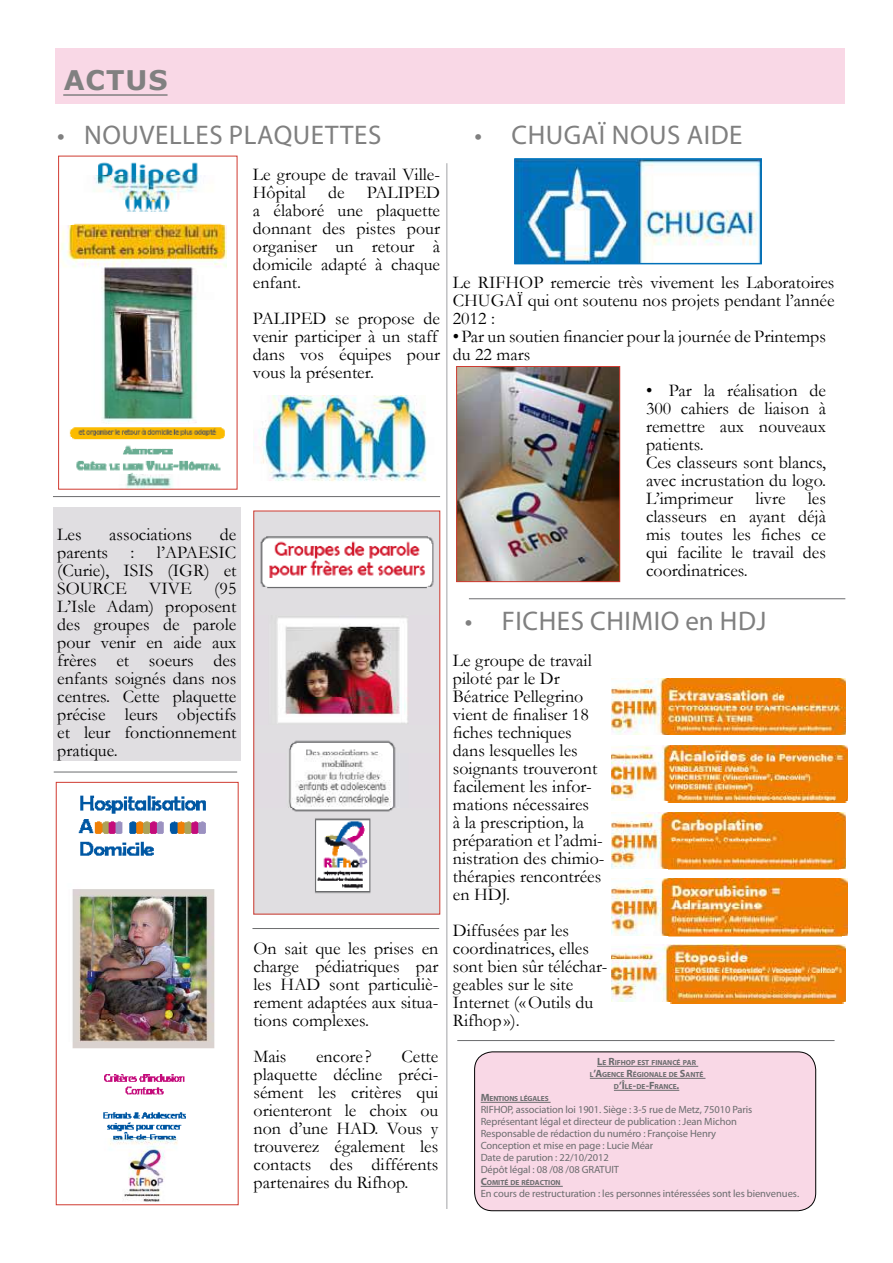
<style>
.page{position:relative;width:893px;height:1263px;background:#fff}
.page>*{position:absolute;margin:0;border:0;box-sizing:border-box;transform-origin:0 0}
.t1{font:27px "Myriad Pro";letter-spacing:.02em;color:#808080}
.t2{font:700 27px "Verdana";color:#808080}
.t3{font:18px/18px "Garamond";color:#000}
.t4{font:10.5px/12px "Myriad Pro";letter-spacing:-.01em;color:#6b6c6e}
.t5{font:700 7.35px/12px "Myriad Pro";color:#6b6c6e;text-align:center}
.s1{font-size:10.5px}
</style>
<div class="page">
<div style="left:55px;top:48px;width:790px;height:56px;background:#f9d8e6"></div>
<hr style="left:63px;top:94px;width:105px;height:2px;background:#808080">
<div style="left:475px;top:1052px;width:341px;height:159px;background:#f9d8e6;border-radius:18px"></div>
<hr style="left:597px;top:1066px;width:101px;height:1px;background:#6b6c6e">
<hr style="left:590px;top:1078px;width:115px;height:1px;background:#6b6c6e">
<hr style="left:614px;top:1090px;width:65px;height:1px;background:#6b6c6e">
<hr style="left:481px;top:1102px;width:70px;height:1px;background:#6b6c6e">
<hr style="left:481px;top:1186px;width:82px;height:1px;background:#6b6c6e">
<div style="left:474px;top:1051px;width:342px;height:160px;border:1px solid #000;border-radius:18px"></div>
<hr style="left:446px;top:163px;width:2px;height:1046px;background:#c1c2c4">
<img style="left:255px;top:396px;width:172px;height:85px">
<hr style="left:469px;top:598px;width:376px;height:1px;background:#6b6c6e">
<hr style="left:457px;top:1040px;width:377px;height:1px;background:#6b6c6e">
<div style="left:53px;top:507px;width:188px;height:254px;background:#e0dee1"></div>
<img style="left:61px;top:162px;width:166px;height:325px">
<div style="left:58px;top:156px;width:179px;height:333px;border:1px solid #d03b31"></div>
<img style="left:255px;top:513px;width:183px;height:399px">
<div style="left:253px;top:511px;width:187px;height:403px;border:1px solid #d03b31"></div>
<img style="left:611px;top:679px;width:235px;height:56px">
<img style="left:611px;top:745px;width:236px;height:58px">
<img style="left:611px;top:812px;width:235px;height:57px">
<img style="left:611px;top:878px;width:236px;height:59px">
<img style="left:611px;top:945px;width:235px;height:58px">
<img style="left:72px;top:795px;width:143px;height:407px">
<div style="left:56px;top:782px;width:183px;height:423px;border:1px solid #d03b31"></div>
<img style="left:458px;top:368px;width:160px;height:212px">
<div style="left:456px;top:366px;width:164px;height:216px;border:1px solid #d03b31"></div>
<hr style="left:252px;top:928px;width:187px;height:1px;background:#6b6c6e">
<hr style="left:54px;top:772px;width:183px;height:1px;background:#6b6c6e">
<hr style="left:53px;top:496px;width:387px;height:1px;background:#6b6c6e">
<img style="left:517px;top:161px;width:242px;height:100px">
<div style="left:514px;top:158px;width:248px;height:106px;border:2px solid #0171b9"></div>
<h1 class="t2" style="left:64px;top:61px;width:103px">ACTUS</h1>
<h1 class="t1" style="left:57px;top:118px;width:98px">• NOUvelles</h1>
<h1 class="t1" style="left:229px;top:118px;width:80px">Plaquettes</h1>
<p class="t3" style="left:253px;top:165px;width:189px;text-align:justify">Le groupe de travail Ville-Hôpital de PALIPED a élaboré une plaquette donnant des pistes pour organiser un retour à domicile adapté à chaque enfant.</p>
<p class="t3" style="left:253px;top:309px;width:189px">PALIPED se propose de venir participer à un staff dans vos équipes pour vous la présenter.</p>
<p class="t3" style="left:57px;top:525px;width:181px;text-align:justify;text-indent:163px">de parents : l’APAESIC (Curie), ISIS (IGR) et SOURCE VIVE (95<br>L’Isle Adam) proposent des groupes de parole pour venir en aide aux frères et soeurs des enfants soignés dans nos centres. Cette plaquette précise leurs objectifs et leur fonctionnement pratique.</p>
<p class="t3" style="left:57px;top:525px;width:26px">Les</p>
<p class="t3" style="left:109px;top:525px;width:84px">associations</p>
<p class="t3" style="left:254px;top:939px;width:186px;text-align:justify">On sait que les prises en charge pédiatriques par les HAD sont particuliè&shy;rement adaptées aux situa&shy;tions complexes.</p>
<p class="t3" style="left:254px;top:1047px;width:34px">Mais</p>
<p class="t3" style="left:316px;top:1047px;width:57px">encore ?</p>
<p class="t3" style="left:254px;top:1047px;width:186px;text-align:justify;text-indent:148px">Cette plaquette décline préci&shy;sément les critères qui orienteront le choix ou non d’une HAD. Vous y trouverez également les contacts des différents partenaires du Rifhop.</p>
<h1 class="t1" style="left:475px;top:118px;width:89px">• CHuga</h1>
<h1 class="t1" style="left:599px;top:118px;width:145px">ï NOUS AIDE</h1>
<p class="t3" style="left:453px;top:273px;width:383px;text-align:justify">Le RIFHOP remercie très vivement les Laboratoires CHUGAÏ qui ont soutenu nos projets pendant l’année 2012 :</p>
<p class="t3" style="left:453px;top:327px;width:375px">•Par un soutien financier pour la journée de Printemps du 22 mars</p>
<p class="t3" style="left:646px;top:381px;width:182px">• Par la réalisation de<br>300 cahiers de liaison à remettre aux nouveaux patients.<br>Ces classeurs sont blancs, avec incrustation du logo.<br>L’imprimeur livre les classeurs en ayant déjà mis toutes les fiches ce qui facilite le travail des coordinatrices.</p>
<h1 class="t1" style="left:465px;top:604px;width:65px">• Fiches</h1>
<h1 class="t1" style="left:590px;top:604px;width:32px">Chimio</h1>
<h1 class="t1" style="left:685px;top:604px;width:83px">en HDJ</h1>
<p class="t3" style="left:453px;top:651px;width:153px">Le groupe de travail piloté par le Dr<br>Béatrice Pellegrino vient de finaliser 18 fiches techniques dans lesquelles les soignants trouveront facilement les infor&shy;mations nécessaires<br>à la prescription, la préparation et l’admi&shy;nistration des chimio&shy;thérapies rencontrées en HDJ.</p>
<p class="t3" style="left:453px;top:921px;width:156px">Diffusées par les coordinatrices, elles sont bien sûr téléchar&shy;geables sur le site<br>Internet («Outils du<br>Rifhop»).</p>
<p class="t5" style="left:590px;top:1056px;width:115px"><span class="s1">L</span>E <span class="s1">R</span>IFHOP EST FINANCÉ PAR<br>L<span class="s1">’A</span>GENCE <span class="s1">R</span>ÉGIONALE DE <span class="s1">S</span>ANTÉ<br>D<span class="s1">’Î</span>LE<span class="s1">-</span>DE<span class="s1">-F</span>RANCE<span class="s1">.</span></p>
<p class="t5" style="left:481px;top:1092px;width:70px"><span class="s1">M</span>ENTIONS LÉGALES</p>
<p class="t4" style="left:481px;top:1103px;width:273px">RIFHOP, association loi 1901. Siège : 3-5 rue de Metz, 75010 Paris Représentant légal et directeur de publication : Jean Michon Responsable de rédaction du numéro : Françoise Henry Conception et mise en page : Lucie Méar<br>Date de parution : 22/10/2012<br>Dépôt légal : 08 /08 /08 GRATUIT</p>
<p class="t5" style="left:481px;top:1176px;width:81px"><span class="s1">C</span>OMITÉ DE RÉDACTION</p>
<p class="t4" style="left:481px;top:1187px;width:320px">En cours de restructuration : les personnes intéressées sont les bienvenues.</p>
</div>
